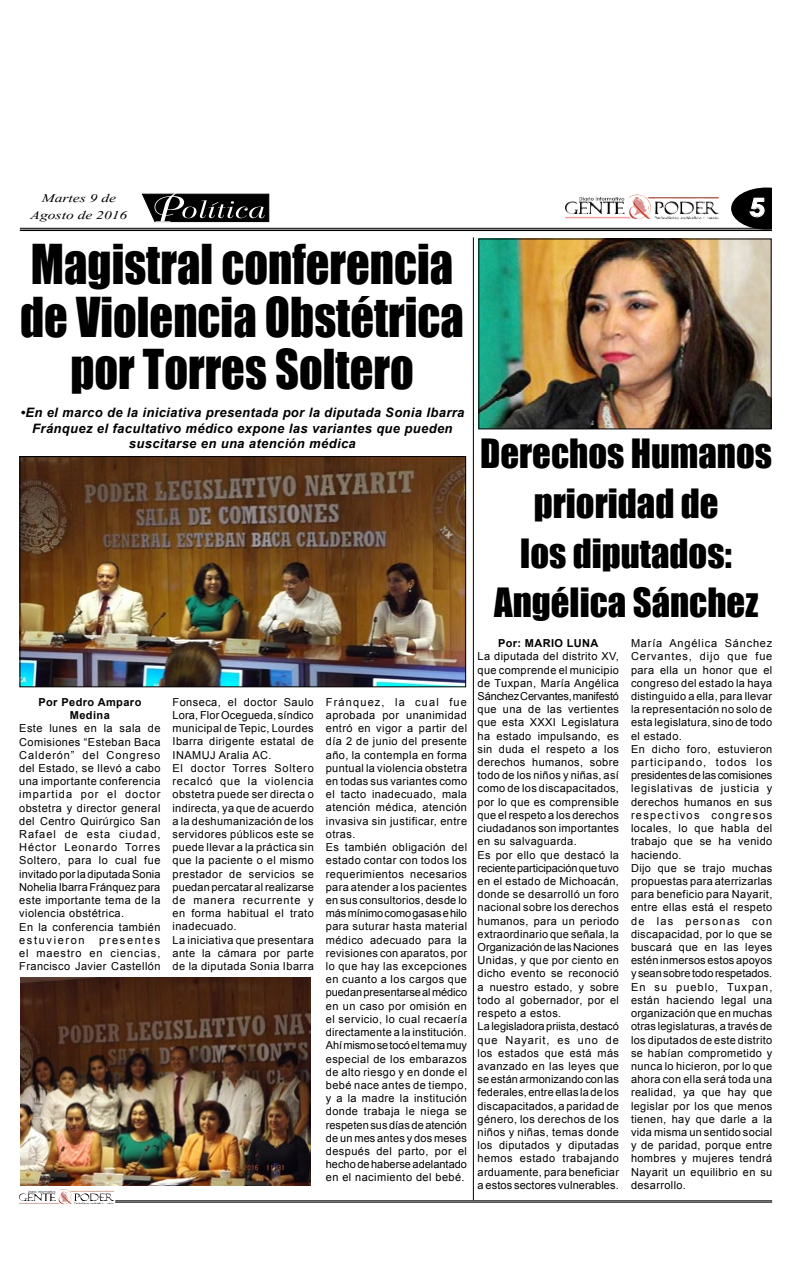
<style>
.page{position:relative;width:792px;height:1276px;background:#fff}
.page>*{position:absolute;margin:0;border:0;box-sizing:border-box;transform-origin:0 0}
.t1{font:50.5px/52.6px "Impact";color:#000;text-align:center;scale:.92 1}
.t2{font:37px/49.7px "Impact";color:#000;text-align:center}
.t3{font:700 25.2px "Century Gothic";color:#fff;scale:1.14 1}
.t4{font:14.6px/17.6px "Vijaya";color:#000;text-align:center;scale:1.32 1}
.t5{font:italic 700 13px/15.6px "Arial";letter-spacing:.03em;color:#000;text-align:center}
.t6{font:11px/13.2px "Arial";letter-spacing:.035em;color:#000}
.t7{font:700 11px/13.2px "Arial";letter-spacing:.04em;color:#000;text-align:center}
</style>
<div class="page">
<img style="left:633px;top:215px;width:15px;height:2px">
<svg style="left:731px;top:187px;width:41px;height:41px"></svg>
<hr style="left:20px;top:228px;width:752px;height:1px;background:#000">
<hr style="left:20px;top:229px;width:752px;height:2px;background:#000">
<img style="left:627px;top:195px;width:23px;height:20px">
<hr style="left:115px;top:1200px;width:657px;height:1px;background:#000">
<hr style="left:115px;top:1201px;width:657px;height:1px;background:#000">
<img style="left:57px;top:1189px;width:15px;height:12px">
<svg style="left:141px;top:193px;width:129px;height:30px;background:#3e3e3e"></svg>
<img style="left:21px;top:458px;width:443px;height:227px">
<div style="left:19px;top:456px;width:447px;height:231px;border:1px solid #000"></div>
<hr style="left:473px;top:238px;width:1px;height:961px;background:#000">
<img style="left:480px;top:241px;width:290px;height:186px">
<div style="left:478px;top:239px;width:294px;height:190px;border:1px solid #000"></div>
<img style="left:21px;top:978px;width:289px;height:207px">
<h3 class="t4" style="left:31px;top:187px;width:75px">Martes 9 de<br>Agosto de 2016</h3>
<h1 class="t1" style="left:20px;top:237px;width:484px">Magistral conferencia de Violencia Obstétrica por Torres Soltero</h1>
<p class="t5" style="left:20px;top:405px;width:446px">•En el marco de la iniciativa presentada por la diputada Sonia Ibarra<br>Fránquez el facultativo médico expone las variantes que pueden suscitarse en una atención médica</p>
<p class="t7" style="left:38px;top:695px;width:105px">Por Pedro Amparo<br>Medina</p>
<p class="t6" style="left:19px;top:722px;width:143px">Este lunes en la sala de<br>Comisiones “Esteban Baca<br>Calderón” del Congreso del Estado, se llevó a cabo una importante conferencia impartida por el doctor obstetra y director general del Centro Quirúrgico San<br>Rafael de esta ciudad,<br>Héctor Leonardo Torres<br>Soltero, para lo cual fue invitado por la diputada Sonia<br>Nohelia Ibarra Fránquez para este importante tema de la violencia obstétrica.<br>En la conferencia también estuvieron</p>
<p class="t6" style="left:19px;top:933px;width:143px;text-align:justify;text-indent:80px">presentes el maestro en ciencias, Francisco Javier Castellón</p>
<p class="t6" style="left:173px;top:695px;width:143px">Fonseca, el doctor Saulo<br>Lora, Flor Ocegueda, síndico municipal de Tepic, Lourdes<br>Ibarra dirigente estatal de<br>INAMUJ Aralia AC.<br>El doctor Torres Soltero recalcó que la violencia obstetra puede ser directa o indirecta, ya que de acuerdo a la deshumanización de los servidores públicos este se puede llevar a la práctica sin que la paciente o el mismo prestador de servicios se puedan percatar al realizarse de manera recurrente y en forma habitual el trato inadecuado.<br>La iniciativa que presentara ante la cámara por parte de la diputada Sonia Ibarra</p>
<p class="t6" style="left:326px;top:695px;width:143px">Fránquez, la cual fue aprobada por unanimidad entró en vigor a partir del día 2 de junio del presente año, la contempla en forma puntual la violencia obstetra en todas sus variantes como el tacto inadecuado, mala atención médica, atención invasiva sin justificar, entre otras.<br>Es también obligación del estado contar con todos los requerimientos necesarios para atender a los pacientes en sus consultorios, desde lo más mínimo como gasas e hilo para suturar hasta material médico adecuado para la revisiones con aparatos, por lo que hay las excepciones en cuanto a los cargos que puedan presentarse al médico en un caso por omisión en el servicio, lo cual recaería directamente a la institución.<br>Ahí mismo se tocó el tema muy especial de los embarazos de alto riesgo y en donde el bebé nace antes de tiempo, y a la madre la institución donde trabaja le niega se respeten sus días de atención de un mes antes y dos meses después del parto, por el hecho de haberse adelantado en el nacimiento del bebé.</p>
<h3 class="t3" style="left:749px;top:188px;width:16px">5</h3>
<h2 class="t2" style="left:480px;top:428px;width:293px">Derechos Humanos prioridad de<br>los diputados:<br>Angélica Sánchez</h2>
<p class="t7" style="left:498px;top:637px;width:102px">Por: MARIO LUNA</p>
<p class="t6" style="left:478px;top:650px;width:143px">La diputada del distrito XV, que comprende el municipio de Tuxpan, María Angélica<br>Sánchez Cervantes, manifestó que una de las vertientes que esta XXXI Legislatura ha estado impulsando, es sin duda el respeto a los derechos humanos, sobre todo de los niños y niñas, así como de los discapacitados, por lo que es comprensible que el respeto a los derechos ciudadanos son importantes en su salvaguarda.<br>Es por ello que destacó la reciente participación que tuvo en el estado de Michoacán, donde se desarrolló un foro nacional sobre los derechos humanos, para un periodo extraordinario que señala, la<br>Organización de las Naciones<br>Unidas, y que por ciento en dicho evento se reconoció a nuestro estado, y sobre todo al gobernador, por el respeto a estos.<br>La legisladora priista, destacó que Nayarit, es uno de los estados que está más avanzado en las leyes que se están armonizando con las federales, entre ellas la de los discapacitados, a paridad de género, los derechos de los niños y niñas, temas donde los diputados y diputadas hemos estado trabajando arduamente, para beneficiar a estos sectores vulnerables.</p>
<p class="t6" style="left:631px;top:636px;width:143px">María Angélica Sánchez<br>Cervantes, dijo que fue para ella un honor que el congreso del estado la haya distinguido a ella, para llevar la representación no solo de esta legislatura, sino de todo el estado.<br>En dicho foro, estuvieron participando, todos los presidentes de las comisiones legislativas de justicia y derechos humanos en sus respectivos congresos locales, lo que habla del trabajo que se ha venido haciendo.<br>Dijo que se trajo muchas propuestas para aterrizarlas para beneficio para Nayarit, entre ellas está el respeto de las personas con discapacidad, por lo que se buscará que en las leyes estén inmersos estos apoyos y sean sobre todo respetados.<br>En su pueblo, Tuxpan, están haciendo legal una organización que en muchas otras legislaturas, a través de los diputados de este distrito se habían comprometido y nunca lo hicieron, por lo que ahora con ella será toda una realidad, ya que hay que legislar por los que menos tienen, hay que darle a la vida misma un sentido social y de paridad, porque entre hombres y mujeres tendrá<br>Nayarit un equilibrio en su desarrollo.</p>
</div>
